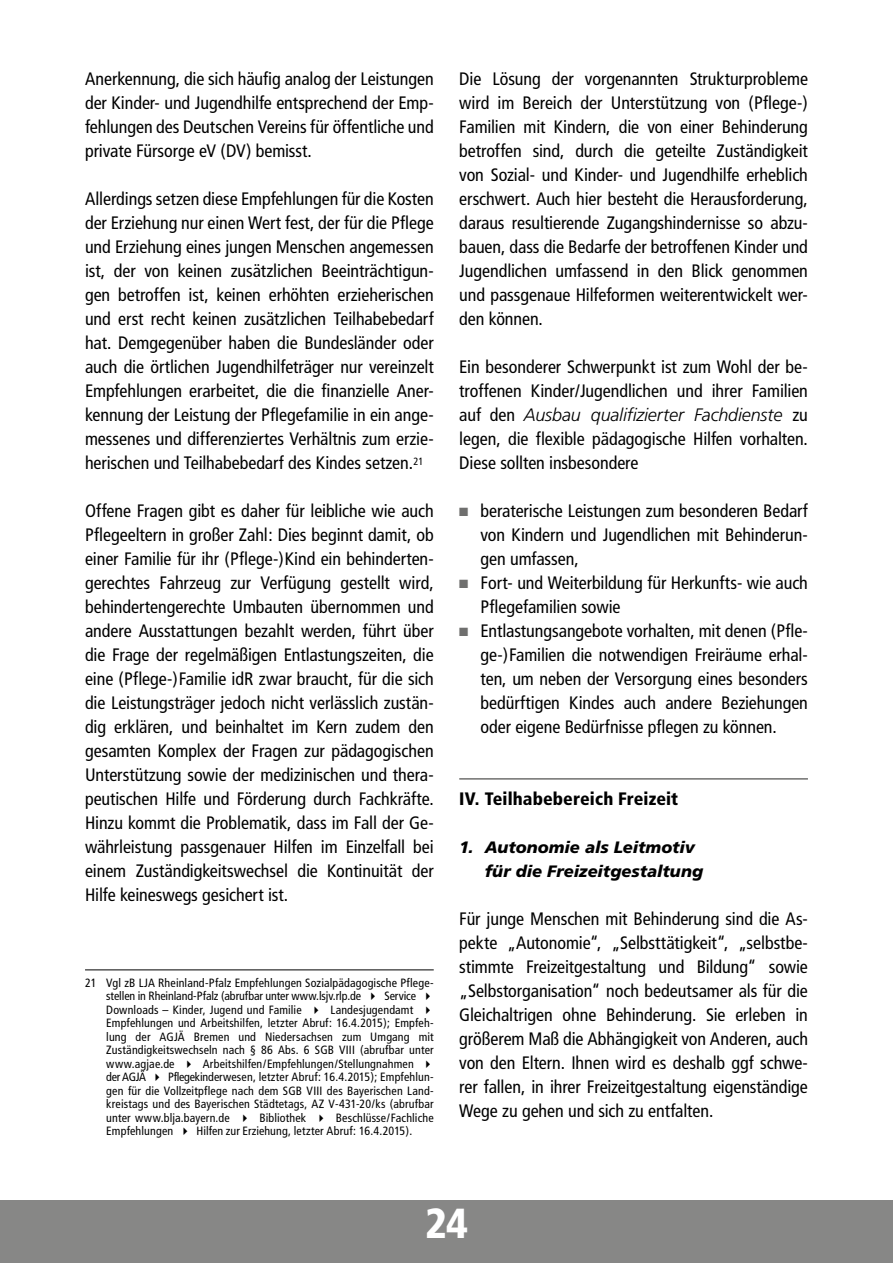
<style>
.page{position:relative;width:893px;height:1263px;background:#fff}
.page>*{position:absolute;margin:0;border:0;box-sizing:border-box;transform-origin:0 0}
.t1{font:900 condensed 42px "Frutiger";color:#fff}
.t2{font:condensed 18px/24px "Frutiger";letter-spacing:-.005em;color:#000;text-align:justify}
.t3{font:900 condensed 18px "Frutiger";letter-spacing:.005em;color:#000}
.t4{font:italic 900 16.5px/24px "Frutiger";color:#000}
.t5{font:condensed 12px/13.5px "Frutiger";letter-spacing:.01em;color:#000;text-align:justify}
.s1{font-weight:300;font-style:italic;font-stretch:normal}
.s2{color:#6f6f6e}
</style>
<div class="page">
<div style="left:0;top:1200px;width:893px;height:63px;background:#878786"></div>
<hr style="left:85px;top:969px;width:349px;height:1px;background:#000">
<hr style="left:459px;top:778px;width:349px;height:2px;background:#6f6f6e">
<p class="t2" style="left:85px;top:67px;width:350px">Anerkennung, die sich häufig analog der Leistungen der Kinder- und Jugendhilfe entsprechend der Emp&shy;fehlungen des Deutschen Vereins für öffentliche und private Fürsorge eV (DV) bemisst.</p>
<p class="t2" style="left:85px;top:187px;width:350px">Allerdings setzen diese Empfehlungen für die Kosten der Erziehung nur einen Wert fest, der für die Pflege und Erziehung eines jungen Menschen angemessen ist, der von keinen zusätzlichen Beeinträchtigun&shy;gen betroffen ist, keinen erhöhten erzieherischen und erst recht keinen zusätzlichen Teilhabebedarf hat. Demgegenüber haben die Bundesländer oder auch die örtlichen Jugendhilfeträger nur vereinzelt Empfehlungen erarbeitet, die die finanzielle Aner&shy;kennung der Leistung der Pflegefamilie in ein ange&shy;messenes und differenziertes Verhältnis zum erzie&shy;herischen und Teilhabebedarf des Kindes setzen.<sup>21</sup></p>
<p class="t2" style="left:85px;top:499px;width:350px">Offene Fragen gibt es daher für leibliche wie auch Pflegeeltern in großer Zahl: Dies beginnt damit, ob einer Familie für ihr (Pflege-)Kind ein behinderten&shy;gerechtes Fahrzeug zur Verfügung gestellt wird, behindertengerechte Umbauten übernommen und andere Ausstattungen bezahlt werden, führt über die Frage der regelmäßigen Entlastungszeiten, die eine (Pflege-)Familie idR zwar braucht, für die sich die Leistungsträger jedoch nicht verlässlich zustän&shy;dig erklären, und beinhaltet im Kern zudem den gesamten Komplex der Fragen zur pädagogischen Unterstützung sowie der medizinischen und thera&shy;peutischen Hilfe und Förderung durch Fachkräfte.<br>Hinzu kommt die Problematik, dass im Fall der Ge&shy;währleistung passgenauer Hilfen im Einzelfall bei einem Zuständigkeitswechsel die Kontinuität der Hilfe keineswegs gesichert ist.</p>
<p class="t5" style="left:106px;top:976px;width:329px;text-indent:-21px">21 Vgl zB LJA Rheinland-Pfalz Empfehlungen Sozialpädagogische Pflege&shy;stellen in Rheinland-Pfalz (abrufbar unter www.lsjv.rlp.de ✔ Service ✔ Downloads – Kinder, Jugend und Familie ✔ Landesjugendamt ✔ Empfehlungen und Arbeitshilfen, letzter Abruf: 16.4.2015); Empfeh&shy;lung der AGJÄ Bremen und Niedersachsen zum Umgang mit Zuständigkeitswechseln nach § 86 Abs. 6 SGB VIII (abrufbar unter www.agjae.de ✔ Arbeitshilfen/Empfehlungen/Stellungnahmen ✔ der AGJÄ ✔ Pflegekinderwesen, letzter Abruf: 16.4.2015); Empfehlun&shy;gen für die Vollzeitpflege nach dem SGB VIII des Bayerischen Land&shy;kreistags und des Bayerischen Städtetags, AZ V-431-20/ks (abrufbar unter www.blja.bayern.de ✔ Bibliothek ✔ Beschlüsse/Fachliche Empfehlungen ✔ Hilfen zur Erziehung, letzter Abruf: 16.4.2015).</p>
<p class="t2" style="left:459px;top:67px;width:350px">Die Lösung der vorgenannten Strukturprobleme wird im Bereich der Unterstützung von (Pflege-)<br>Familien mit Kindern, die von einer Behinderung betroffen sind, durch die geteilte Zuständigkeit von Sozial- und Kinder- und Jugendhilfe erheblich erschwert. Auch hier besteht die Herausforderung, daraus resultierende Zugangshindernisse so abzu&shy;bauen, dass die Bedarfe der betroffenen Kinder und Jugendlichen umfassend in den Blick genommen und passgenaue Hilfeformen weiterentwickelt wer&shy;den können.</p>
<p class="t2" style="left:459px;top:355px;width:350px">Ein besonderer Schwerpunkt ist zum Wohl der be&shy;troffenen Kinder/Jugendlichen und ihrer Familien auf den <span class="s1">Ausbau qualifizierter Fachdienste</span> zu legen, die flexible pädagogische Hilfen vorhalten.<br>Diese sollten insbesondere</p>
<p class="t2" style="left:480px;top:499px;width:329px;text-indent:-21px"><span class="s2">■</span> beraterische Leistungen zum besonderen Bedarf von Kindern und Jugendlichen mit Behinderun&shy;gen umfassen,</p>
<p class="t2" style="left:480px;top:571px;width:329px;text-indent:-21px"><span class="s2">■</span> Fort- und Weiterbildung für Herkunfts- wie auch<br>Pflegefamilien sowie</p>
<p class="t2" style="left:480px;top:619px;width:329px;text-indent:-21px"><span class="s2">■</span> Entlastungsangebote vorhalten, mit denen (Pfle&shy;ge-)Familien die notwendigen Freiräume erhal&shy;ten, um neben der Versorgung eines besonders bedürftigen Kindes auch andere Beziehungen oder eigene Bedürfnisse pflegen zu können.</p>
<p class="t3" style="left:459px;top:788px;width:221px">IV. Teilhabebereich Freizeit</p>
<p class="t4" style="left:485px;top:835px;width:220px;text-indent:-26px">1. Autonomie als Leitmotiv für die Freizeitgestaltung</p>
<p class="t2" style="left:459px;top:907px;width:350px">Für junge Menschen mit Behinderung sind die As&shy;pekte „Autonomie“, „Selbsttätigkeit“, „selbstbe&shy;stimmte Freizeitgestaltung und Bildung“ sowie „Selbstorganisation“ noch bedeutsamer als für die Gleichaltrigen ohne Behinderung. Sie erleben in größerem Maß die Abhängigkeit von Anderen, auch von den Eltern. Ihnen wird es deshalb ggf schwe&shy;rer fallen, in ihrer Freizeitgestaltung eigenständige Wege zu gehen und sich zu entfalten.</p>
<h1 class="t1" style="left:425px;top:1198px;width:44px">24</h1>
</div>
